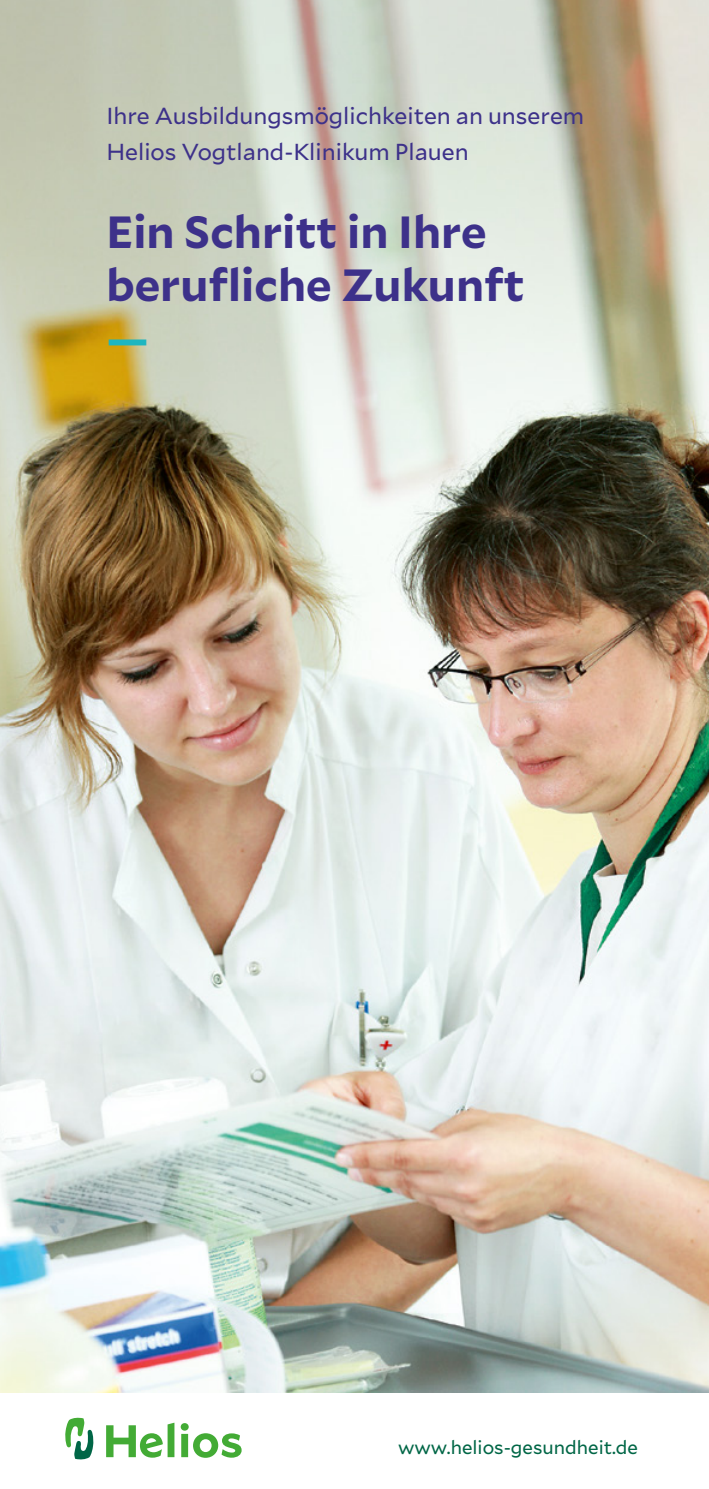
<style>
.page{position:relative;width:709px;height:1489px;background:#fff}
.page>*{position:absolute;margin:0;border:0;box-sizing:border-box;transform-origin:0 0}
.t1{font:700 45px/53.2px "Mallory";color:#3d318a}
.t2{font:700 45px "Mallory";color:#1eb6c0}
.t3{font:23px/35.5px "Mallory";color:#3d318a}
.t4{font:18.75px "Mallory";color:#006646}
</style>
<div class="page">
<img style="left:0;top:0;width:709px;height:1393px">
<svg style="left:181px;top:1423px;width:61px;height:34px"></svg>
<svg style="left:106px;top:1422px;width:68px;height:35px"></svg>
<svg style="left:65px;top:1417px;width:29px;height:42px"></svg>
<p class="t3" style="left:106px;top:97px;width:479px">Ihre Ausbildungsmöglichkeiten an unserem<br>Helios Vogtland-Klinikum Plauen</p>
<h1 class="t1" style="left:106px;top:203px;width:420px">Ein Schritt in Ihre berufliche Zukunft</h1>
<h1 class="t2" style="left:106px;top:304px;width:44px">—</h1>
<p class="t4" style="left:398px;top:1433px;width:241px">www.helios-gesundheit.de</p>
</div>
